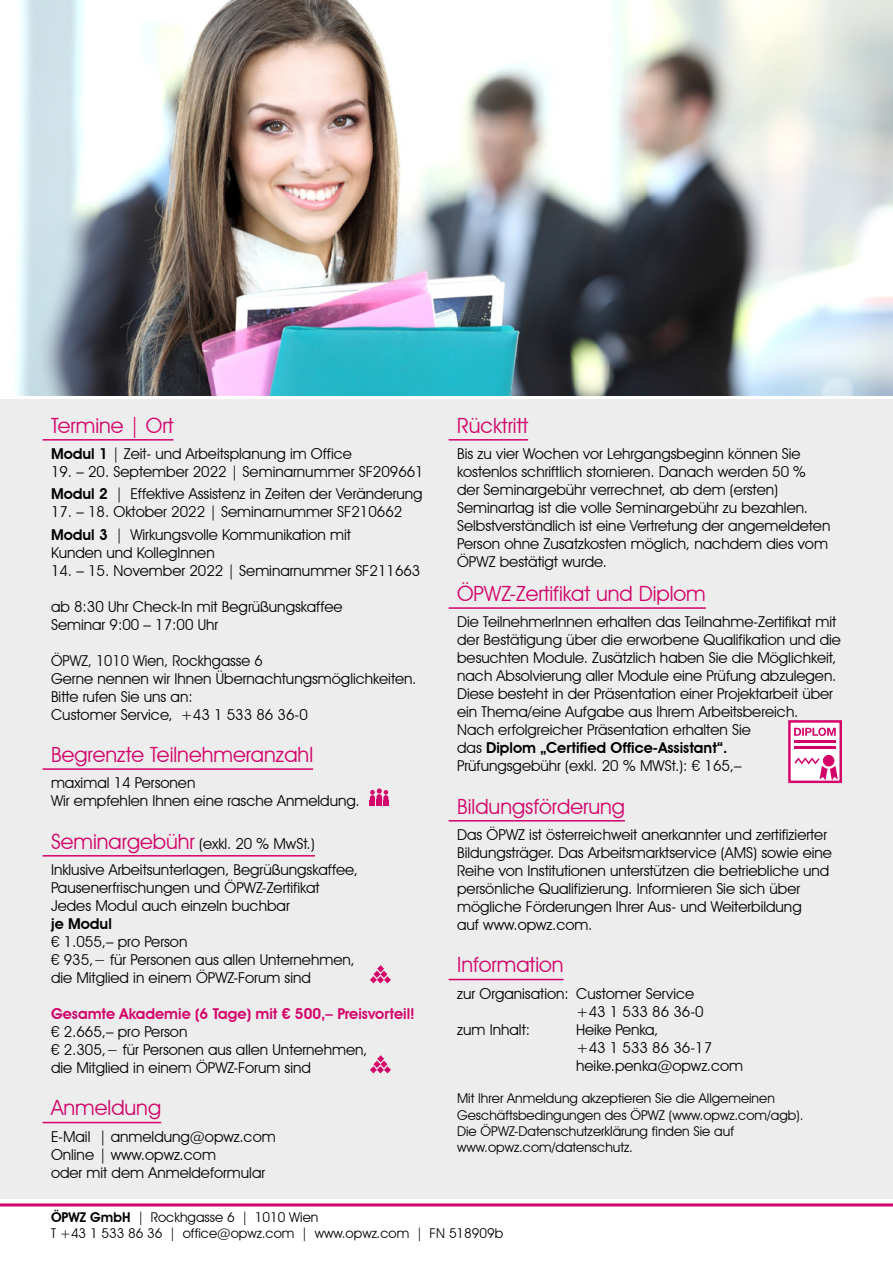
<style>
.page{position:relative;width:893px;height:1263px;background:#fff}
.page>*{position:absolute;margin:0;border:0;box-sizing:border-box;transform-origin:0 0}
.t1{font:21px "Avant Garde IT Cby BT";color:#d30369}
.t2{font:15px/18px "Avant Garde IT Cby BT";color:#000}
.t3{font:600 15px "Avant Garde IT Cby BT";color:#d30369}
.t4{font:600 15px "Avant Garde IT Cby BT";color:#000}
.t5{font:13.5px/16.2px "Avant Garde IT Cby BT";color:#000}
.s1{font-weight:600}
.s2{font-size:21px;color:#d30369}
</style>
<div class="page">
<hr style="left:0;top:1203px;width:893px;height:3px;background:#d30369">
<div style="left:0;top:400px;width:893px;height:799px;background:#ededed"></div>
<hr style="left:43px;top:439px;width:131px;height:2px;background:#d30369">
<hr style="left:43px;top:768px;width:270px;height:2px;background:#d30369">
<hr style="left:43px;top:855px;width:272px;height:1px;background:#d30369">
<hr style="left:43px;top:1122px;width:118px;height:1px;background:#d30369">
<hr style="left:449px;top:439px;width:79px;height:2px;background:#d30369">
<hr style="left:449px;top:607px;width:257px;height:2px;background:#d30369">
<hr style="left:449px;top:820px;width:176px;height:1px;background:#d30369">
<hr style="left:449px;top:979px;width:115px;height:1px;background:#d30369">
<svg style="left:370px;top:788px;width:18px;height:17px"></svg>
<svg style="left:370px;top:965px;width:21px;height:18px"></svg>
<svg style="left:370px;top:1055px;width:21px;height:18px"></svg>
<div style="left:788px;top:720px;width:54px;height:63px;background:#fff;border:2px solid #d30369"></div>
<svg style="left:794px;top:756px;width:44px;height:24px"></svg>
<hr style="left:794px;top:740px;width:42px;height:3px;background:#d30369">
<hr style="left:794px;top:746px;width:42px;height:3px;background:#d30369">
<svg style="left:794px;top:727px;width:42px;height:9px"></svg>
<img style="left:16px;top:0;width:877px;height:395px">
<h1 class="t1" style="left:51px;top:412px;width:124px">Termine | Ort</h1>
<p class="t2" style="left:51px;top:445px;width:302px"><span class="s1">Modul 1</span> | Zeit- und Arbeitsplanung im Office</p>
<p class="t2" style="left:51px;top:461px;width:374px;line-height:22.2px">19. – 20. September 2022 | Seminarnummer SF209661<br><span class="s1">Modul 2</span> | Effektive Assistenz in Zeiten der Veränderung</p>
<p class="t2" style="left:51px;top:501px;width:353px;line-height:22.2px">17. – 18. Oktober 2022 | Seminarnummer SF210662<br><span class="s1">Modul 3</span> | Wirkungsvolle Kommunikation mit</p>
<p class="t2" style="left:51px;top:543px;width:165px">Kunden und KollegInnen</p>
<p class="t2" style="left:51px;top:561px;width:371px">14. – 15. November 2022 | Seminarnummer SF211663</p>
<p class="t2" style="left:51px;top:597px;width:293px">ab 8:30 Uhr Check-In mit Begrüßungskaffee<br>Seminar 9:00 – 17:00 Uhr</p>
<p class="t2" style="left:51px;top:651px;width:367px">ÖPWZ, 1010 Wien, Rockhgasse 6<br>Gerne nennen wir Ihnen Übernachtungsmöglichkeiten.<br>Bitte rufen Sie uns an:<br>Customer Service, +43 1 533 86 36-0</p>
<h1 class="t1" style="left:51px;top:742px;width:264px">Begrenzte Teilnehmeranzahl</h1>
<p class="t2" style="left:51px;top:774px;width:310px">maximal 14 Personen<br>Wir empfehlen Ihnen eine rasche Anmeldung.</p>
<p class="t2" style="left:51px;top:830px;width:308px;line-height:26.5px"><span class="s2">Seminargebühr</span> (exkl. 20 % MwSt.)<br>Inklusive Arbeitsunterlagen, Begrüßungskaffee,</p>
<p class="t2" style="left:51px;top:879px;width:270px">Pausenerfrischungen und ÖPWZ-Zertifikat<br>Jedes Modul auch einzeln buchbar</p>
<p class="t4" style="left:51px;top:915px;width:62px">je Modul</p>
<p class="t2" style="left:51px;top:933px;width:305px">€ 1.055,– pro Person<br>€ 935,− für Personen aus allen Unternehmen, die Mitglied in einem ÖPWZ-Forum sind</p>
<p class="t3" style="left:51px;top:1005px;width:365px">Gesamte Akademie (6 Tage) mit € 500,– Preisvorteil!</p>
<p class="t2" style="left:51px;top:1023px;width:318px">€ 2.665,– pro Person<br>€ 2.305,− für Personen aus allen Unternehmen, die Mitglied in einem ÖPWZ-Forum sind</p>
<h1 class="t1" style="left:51px;top:1095px;width:112px">Anmeldung</h1>
<p class="t2" style="left:51px;top:1127px;width:226px">E-Mail | anmeldung@opwz.com<br>Online | www.opwz.com<br>oder mit dem Anmeldeformular</p>
<h1 class="t1" style="left:457px;top:412px;width:73px">Rücktritt</h1>
<p class="t2" style="left:457px;top:445px;width:375px">Bis zu vier Wochen vor Lehrgangsbeginn können Sie kostenlos schriftlich stornieren. Danach werden 50 % der Seminargebühr verrechnet, ab dem (ersten)<br>Seminartag ist die volle Seminargebühr zu bezahlen.<br>Selbstverständlich ist eine Vertretung der angemeldeten Person ohne Zusatzkosten möglich, nachdem dies vom ÖPWZ bestätigt wurde.</p>
<h1 class="t1" style="left:457px;top:581px;width:250px">ÖPWZ-Zertifikat und Diplom</h1>
<p class="t2" style="left:457px;top:613px;width:385px">Die TeilnehmerInnen erhalten das Teilnahme-Zertifikat mit der Bestätigung über die erworbene Qualifikation und die besuchten Module. Zusätzlich haben Sie die Möglichkeit, nach Absolvierung aller Module eine Prüfung abzulegen.<br>Diese besteht in der Präsentation einer Projektarbeit über ein Thema/eine Aufgabe aus Ihrem Arbeitsbereich.<br>Nach erfolgreicher Präsentation erhalten Sie<br>das <span class="s1">Diplom „Certified Office-Assistant“.<br></span>Prüfungsgebühr (exkl. 20 % MWSt.): € 165,–</p>
<h1 class="t1" style="left:457px;top:793px;width:169px">Bildungsförderung</h1>
<p class="t2" style="left:457px;top:826px;width:376px">Das ÖPWZ ist österreichweit anerkannter und zertifizierter Bildungsträger. Das Arbeitsmarktservice (AMS) sowie eine Reihe von Institutionen unterstützen die betriebliche und persönliche Qualifizierung. Informieren Sie sich über mögliche Förderungen Ihrer Aus- und Weiterbildung<br>auf www.opwz.com.</p>
<h1 class="t1" style="left:457px;top:952px;width:108px">Information</h1>
<p class="t2" style="left:457px;top:984px;width:239px">zur Organisation: Customer Service</p>
<p class="t2" style="left:576px;top:1002px;width:129px">+43 1 533 86 36-0</p>
<p class="t2" style="left:457px;top:1020px;width:74px">zum Inhalt:</p>
<p class="t2" style="left:576px;top:1020px;width:169px">Heike Penka,<br>+43 1 533 86 36-17 heike.penka@opwz.com</p>
<p class="t5" style="left:457px;top:1090px;width:348px">Mit Ihrer Anmeldung akzeptieren Sie die Allgemeinen Geschäftsbedingungen des ÖPWZ (www.opwz.com/agb).<br>Die ÖPWZ-Datenschutzerklärung finden Sie auf www.opwz.com/datenschutz.</p>
<p class="t5" style="left:51px;top:1209px;width:454px"><span class="s1">ÖPWZ GmbH</span> | Rockhgasse 6 | 1010 Wien<br>T +43 1 533 86 36 | office@opwz.com | www.opwz.com | FN 518909b</p>
</div>
